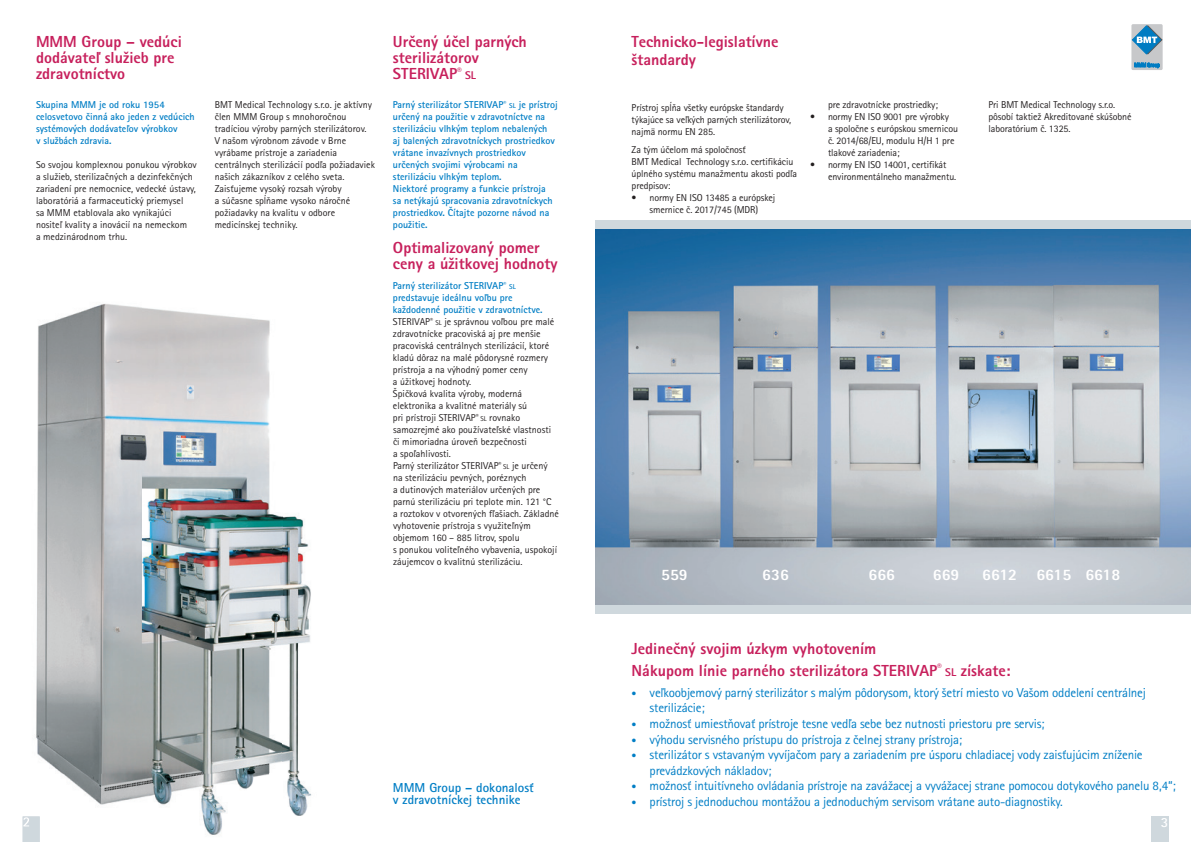
<style>
.page{position:relative;width:1191px;height:842px;background:#fff}
.page>*{position:absolute;margin:0;border:0;box-sizing:border-box;transform-origin:0 0}
.t1{font:800 16px/16px "Rotis Sans Serif Std";color:#c7205c}
.t2{font:800 16px "Rotis Sans Serif Std";color:#fff}
.t3{font:700 14px "Rotis Sans Serif Std";color:#fff}
.t4{font:13px/15.6px "Rotis Sans Serif Std";letter-spacing:-.015em;color:#007ec5}
.t5{font:700 13px/12px "Rotis Sans Serif Std";color:#007ec5}
.t6{font:800 11.2px "Rotis Sans Serif Std";color:#c7205c}
.t7{font:10px/12px "Rotis Sans Serif Std";color:#231f20}
.t8{font:700 10px/12px "Rotis Sans Serif Std";color:#007ec5}
.t9{font:700 7px "Rotis Sans Serif Std";color:#007ec5}
.s1{font-size:7px}
.s2{font-weight:700;color:#007ec5}
.s3{font-size:11.2px}
.s4{font-size:10px}
</style>
<div class="page">
<div style="left:1151px;top:816px;width:17px;height:26px;background:#cfd8dd"></div>
<div style="left:1131px;top:24px;width:31px;height:46px;background:#c7c8ca;border-radius:2px"></div>
<svg style="left:1134px;top:62px;width:25px;height:6px"></svg>
<svg style="left:1132px;top:26px;width:30px;height:28px"></svg>
<img style="left:22px;top:304px;width:289px;height:538px">
<img style="left:23px;top:816px;width:17px;height:26px">
<svg style="left:23px;top:817px;width:6px;height:9px"></svg>
<img style="left:595px;top:229px;width:596px;height:376px">
<div style="left:595px;top:605px;width:596px;height:9px;background:#cfd8dd"></div>
<div style="left:595px;top:220px;width:596px;height:9px;background:#cfd8dd"></div>
<h1 class="t1" style="left:36px;top:33px;width:147px">MMM Group – vedúci dodávateľ služieb pre zdravotníctvo</h1>
<p class="t8" style="left:36px;top:98px;width:160px">Skupina MMM je od roku 1954 celosvetovo činná ako jeden z vedúcich systémových dodávateľov výrobkov<br>v službách zdravia.</p>
<p class="t7" style="left:36px;top:159px;width:162px">So svojou komplexnou ponukou výrobkov a služieb, sterilizačných a dezinfekčných zariadení pre nemocnice, vedecké ústavy, laboratóriá a farmaceutický priemysel<br>sa MMM etablovala ako vynikajúci nositeľ kvality a inovácií na nemeckom<br>a medzinárodnom trhu.</p>
<p class="t7" style="left:215px;top:98px;width:162px">BMT Medical Technology s.r.o. je aktívny člen MMM Group s mnohoročnou tradíciou výroby parných sterilizátorov.<br>V našom výrobnom závode v Brne vyrábame prístroje a zariadenia centrálnych sterilizácií podľa požiadaviek našich zákazníkov z celého sveta.<br>Zaisťujeme vysoký rozsah výroby<br>a súčasne spĺňame vysoko náročné požiadavky na kvalitu v odbore medicínskej techniky.</p>
<h1 class="t1" style="left:393px;top:33px;width:135px">Určený účel parných sterilizátorov<br>STERIVAP<sup>®</sup></h1>
<p class="t6" style="left:465px;top:68px;width:12px">SL</p>
<p class="t8" style="left:393px;top:98px;width:166px">Parný sterilizátor STERIVAP<sup>®</sup> <span class="s1">SL</span> je prístroj určený na použitie v zdravotníctve na sterilizáciu vlhkým teplom nebalených<br>aj balených zdravotníckych prostriedkov vrátane invazívnych prostriedkov určených svojimi výrobcami na sterilizáciu vlhkým teplom.<br>Niektoré programy a funkcie prístroja<br>sa netýkajú spracovania zdravotníckych prostriedkov. Čítajte pozorne návod na použitie.</p>
<h1 class="t1" style="left:393px;top:239px;width:166px">Optimalizovaný pomer ceny a úžitkovej hodnoty</h1>
<p class="t8" style="left:393px;top:279px;width:115px">Parný sterilizátor STERIVAP<sup>®</sup></p>
<p class="t9" style="left:509px;top:282px;width:8px">SL</p>
<p class="t7" style="left:393px;top:292px;width:167px"><span class="s2">predstavuje ideálnu voľbu pre každodenné použitie v zdravotníctve.<br></span>STERIVAP<sup>®</sup> <span class="s1">SL</span> je správnou voľbou pre malé zdravotnícke pracoviská aj pre menšie pracoviská centrálnych sterilizácií, ktoré kladú dôraz na malé pôdorysné rozmery prístroja a na výhodný pomer ceny<br>a úžitkovej hodnoty.<br>Špičková kvalita výroby, moderná elektronika a kvalitné materiály sú<br>pri prístroji STERIVAP<sup>®</sup> <span class="s1">SL</span> rovnako samozrejmé ako používateľské vlastnosti či mimoriadna úroveň bezpečnosti<br>a spoľahlivosti.<br>Parný sterilizátor STERIVAP<sup>®</sup> <span class="s1">SL</span> je určený na sterilizáciu pevných, poréznych<br>a dutinových materiálov určených pre parnú sterilizáciu pri teplote min. 121 °C<br>a roztokov v otvorených fľašiach. Základné vyhotovenie prístroja s využiteľným objemom 160 – 885 litrov, spolu<br>s ponukou voliteľného vybavenia, uspokojí záujemcov o kvalitnú sterilizáciu.</p>
<h3 class="t5" style="left:393px;top:781px;width:142px">MMM Group – dokonalosť v zdravotníckej technike</h3>
<h1 class="t1" style="left:631px;top:32px;width:148px;line-height:18px">Technicko-legislatívne štandardy</h1>
<p class="t7" style="left:631px;top:102px;width:161px">Prístroj spĺňa všetky európske štandardy týkajúce sa veľkých parných sterilizátorov, najmä normu EN 285.</p>
<p class="t7" style="left:631px;top:143px;width:167px">Za tým účelom má spoločnosť<br>BMT Medical Technology s.r.o. certifikáciu úplného systému manažmentu akosti podľa predpisov:</p>
<p class="t7" style="left:631px;top:191px;width:145px;text-align:center">• normy EN ISO 13485 a európskej smernice č. 2017/745 (MDR)</p>
<p class="t7" style="left:828px;top:98px;width:111px">pre zdravotnícke prostriedky;</p>
<p class="t7" style="left:828px;top:110px;width:131px;text-indent:-18px">• normy EN ISO 9001 pre výrobky<br>a spoločne s európskou smernicou č. 2014/68/EU, modulu H/H 1 pre tlakové zariadenia;</p>
<p class="t7" style="left:828px;top:158px;width:130px;text-indent:-18px">• normy EN ISO 14001, certifikát environmentálneho manažmentu.</p>
<p class="t7" style="left:988px;top:98px;width:144px">Pri BMT Medical Technology s.r.o. pôsobí taktiež Akreditované skúšobné laboratórium č. 1325.</p>
<h1 class="t2" style="left:661px;top:564px;width:28px">559</h1>
<h1 class="t2" style="left:762px;top:564px;width:28px">636</h1>
<h1 class="t2" style="left:868px;top:564px;width:28px">666</h1>
<h1 class="t2" style="left:933px;top:564px;width:28px">669</h1>
<h1 class="t2" style="left:982px;top:564px;width:140px">6612 6615 6618</h1>
<h1 class="t1" style="left:631px;top:637px;width:380px;line-height:21.7px">Jedinečný svojim úzkym vyhotovením<br>Nákupom línie parného sterilizátora STERIVAP<sup>®</sup> <span class="s3">SL</span> získate:</h1>
<h3 class="t4" style="left:649px;top:684px;width:498px;text-indent:-18px"><span class="s4">•</span> veľkoobjemový parný sterilizátor s malým pôdorysom, ktorý šetrí miesto vo Vašom oddelení centrálnej sterilizácie;</h3>
<h3 class="t4" style="left:631px;top:716px;width:414px"><span class="s4">•</span> možnosť umiestňovať prístroje tesne vedľa sebe bez nutnosti priestoru pre servis;</h3>
<h3 class="t4" style="left:631px;top:731px;width:332px"><span class="s4">•</span> výhodu servisného prístupu do prístroja z čelnej strany prístroja;</h3>
<h3 class="t4" style="left:649px;top:747px;width:494px;text-indent:-18px"><span class="s4">•</span> sterilizátor s vstavaným vyvíjačom pary a zariadením pre úsporu chladiacej vody zaisťujúcim zníženie prevádzkových nákladov;</h3>
<h3 class="t4" style="left:631px;top:778px;width:546px"><span class="s4">•</span> možnosť intuitívneho ovládania prístroje na zavážacej a vyvážacej strane pomocou dotykového panelu 8,4“;</h3>
<h3 class="t4" style="left:631px;top:794px;width:432px"><span class="s4">•</span> prístroj s jednoduchou montážou a jednoduchým servisom vrátane auto-diagnostiky.</h3>
<h2 class="t3" style="left:1160px;top:813px;width:9px">3</h2>
</div>
